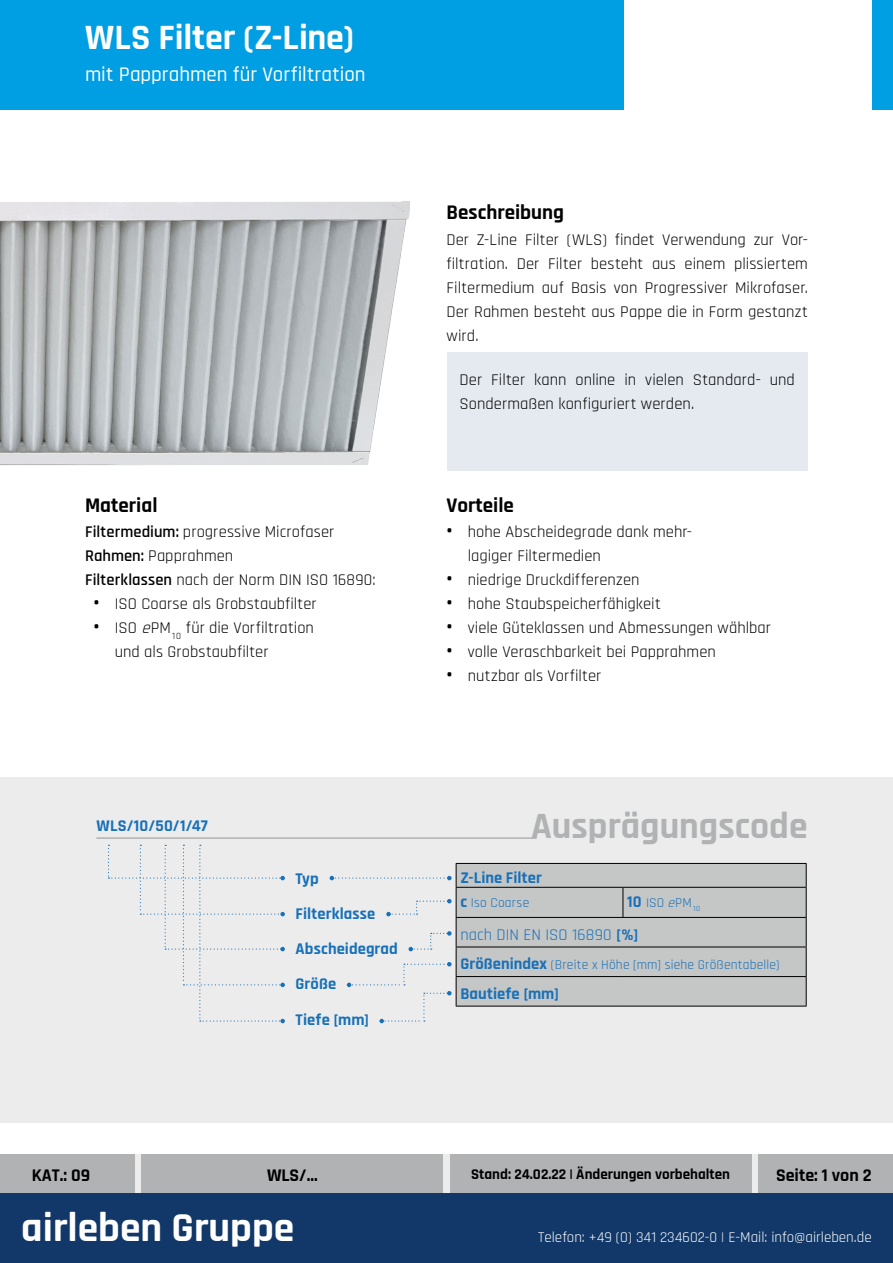
<style>
.page{position:relative;width:893px;height:1263px;background:#fff}
.page>*{position:absolute;margin:0;border:0;box-sizing:border-box;transform-origin:0 0}
.t1{font:700 41.55px "Rajdhani";color:#fff}
.t2{font:700 37.5px "Rajdhani";color:#b1b2b3}
.t3{font:700 36px "Rajdhani";letter-spacing:.005em;color:#fff}
.t4{font:500 21px "Rajdhani";letter-spacing:-.005em;color:#fff}
.t5{font:700 21px "Rajdhani";color:#000}
.t6{font:700 18px "Rajdhani";color:#000}
.t7{font:16.5px/24px "Rajdhani";letter-spacing:.005em;color:#000}
.t8{font:700 16.5px/35.5px "Rajdhani";letter-spacing:.005em;color:#1770b8}
.t9{font:16.5px "Rajdhani";letter-spacing:.005em;color:#1770b8}
.t10{font:15px "Rajdhani";color:#fff}
.t11{font:700 15px "Rajdhani";color:#000}
.t12{font:13.5px "Rajdhani";letter-spacing:.01em;color:#1770b8}
.s1{font-weight:700;font-size:21px}
.s2{font-weight:600}
.s3{font-style:italic}
.s4{font-weight:700;font-size:16.5px}
.s5{font-weight:700}
</style>
<div class="page">
<div style="left:0;top:1193px;width:893px;height:70px;background:#113868"></div>
<div style="left:0;top:0;width:893px;height:109px;background:#009ee3"></div>
<div style="left:625px;top:0;width:247px;height:149px;background:#fff"></div>
<div style="left:0;top:1154px;width:893px;height:39px;background:#ececec"></div>
<div style="left:758px;top:1154px;width:135px;height:39px;background:#b1b2b3"></div>
<div style="left:0;top:1154px;width:135px;height:39px;background:#b1b2b3"></div>
<div style="left:450px;top:1154px;width:302px;height:39px;background:#b1b2b3"></div>
<div style="left:141px;top:1154px;width:302px;height:39px;background:#b1b2b3"></div>
<div style="left:0;top:777px;width:893px;height:346px;background:#ececec"></div>
<div style="left:447px;top:352px;width:360px;height:118px;background:#e5eaf1"></div>
<svg style="left:108px;top:845px;width:177px;height:178px"></svg>
<div style="left:457px;top:864px;width:349px;height:142px;background:#c5c6c6"></div>
<hr style="left:456px;top:863px;width:167px;height:1px;background:#000">
<hr style="left:623px;top:863px;width:184px;height:1px;background:#000">
<hr style="left:456px;top:887px;width:167px;height:1px;background:#000">
<hr style="left:623px;top:887px;width:184px;height:1px;background:#000">
<svg style="left:623px;top:888px;width:1px;height:29px"></svg>
<hr style="left:456px;top:917px;width:167px;height:1px;background:#000">
<hr style="left:623px;top:917px;width:184px;height:1px;background:#000">
<hr style="left:456px;top:947px;width:167px;height:1px;background:#000">
<hr style="left:623px;top:947px;width:184px;height:1px;background:#000">
<hr style="left:456px;top:976px;width:167px;height:1px;background:#000">
<hr style="left:623px;top:976px;width:184px;height:1px;background:#000">
<svg style="left:806px;top:864px;width:1px;height:142px"></svg>
<hr style="left:456px;top:1006px;width:167px;height:1px;background:#000">
<hr style="left:623px;top:1006px;width:184px;height:1px;background:#000">
<svg style="left:330px;top:864px;width:127px;height:159px"></svg>
<hr style="left:96px;top:837px;width:441px;height:2px;background:#b1b2b3">
<img style="left:0;top:201px;width:410px;height:264px">
<h3 class="t3" style="left:85px;top:16px;width:271px">WLS Filter (Z-Line)</h3>
<p class="t4" style="left:85px;top:62px;width:282px">mit Papprahmen für Vorfiltration</p>
<p class="t5" style="left:446px;top:200px;width:119px">Beschreibung</p>
<p class="t7" style="left:446px;top:229px;width:363px;text-align:justify">Der Z-Line Filter (WLS) findet Verwendung zur Vor&shy;filtration. Der Filter besteht aus einem plissiertem Filtermedium auf Basis von Progressiver Mikrofaser.<br>Der Rahmen besteht aus Pappe die in Form gestanzt wird.</p>
<p class="t7" style="left:460px;top:368px;width:337px">Der Filter kann online in vielen Standard- und<br>Sondermaßen konfiguriert werden.</p>
<p class="t5" style="left:85px;top:492px;width:74px">Material</p>
<p class="t5" style="left:446px;top:492px;width:69px">Vorteile</p>
<p class="t7" style="left:468px;top:520px;width:226px;text-indent:-21px"><span class="s1">•</span> hohe Abscheidegrade dank mehr&shy;lagiger Filtermedien</p>
<p class="t7" style="left:446px;top:568px;width:195px"><span class="s1">•</span> niedrige Druckdifferenzen</p>
<p class="t7" style="left:446px;top:592px;width:216px"><span class="s1">•</span> hohe Staubspeicherfähigkeit</p>
<p class="t7" style="left:446px;top:616px;width:326px"><span class="s1">•</span> viele Güteklassen und Abmessungen wählbar</p>
<p class="t7" style="left:446px;top:640px;width:271px"><span class="s1">•</span> volle Veraschbarkeit bei Papprahmen</p>
<p class="t7" style="left:446px;top:664px;width:156px"><span class="s1">•</span> nutzbar als Vorfilter</p>
<p class="t7" style="left:85px;top:520px;width:292px"><span class="s2">Filtermedium:</span> progressive Microfaser<br><span class="s2">Rahmen:</span> Papprahmen<br><span class="s2">Filterklassen</span> nach der Norm DIN ISO 16890:</p>
<p class="t7" style="left:94px;top:592px;width:225px"><span class="s1">•</span> ISO Coarse als Grobstaubfilter</p>
<p class="t7" style="left:115px;top:616px;width:201px;text-indent:-21px"><span class="s1">•</span> ISO <span class="s3">e</span>PM<sub>10</sub> für die Vorfiltration und als Grobstaubfilter</p>
<p class="t8" style="left:96px;top:808px;width:113px">WLS/10/50/1/47</p>
<h2 class="t2" style="left:531px;top:803px;width:278px">Ausprägungscode</h2>
<p class="t8" style="left:296px;top:861px;width:81px">Typ<br>Filterklasse</p>
<p class="t8" style="left:460px;top:860px;width:83px">Z-Line Filter</p>
<p class="t12" style="left:460px;top:895px;width:70px"><span class="s4">c</span> Iso Coarse</p>
<p class="t12" style="left:627px;top:895px;width:75px"><span class="s4">10</span> ISO <span class="s3">e</span>PM<sub>10</sub></p>
<p class="t9" style="left:460px;top:925px;width:180px">nach DIN EN ISO 16890 <span class="s5">[%]</span></p>
<p class="t12" style="left:460px;top:957px;width:321px"><span class="s4">Größenindex</span> (Breite x Höhe [mm] siehe Größentabelle)</p>
<p class="t8" style="left:460px;top:976px;width:100px">Bautiefe [mm]</p>
<p class="t8" style="left:296px;top:931px;width:104px">Abscheidegrad</p>
<p class="t8" style="left:296px;top:966px;width:75px;line-height:36.3px">Größe<br>Tiefe [mm]</p>
<p class="t6" style="left:32px;top:1164px;width:60px">KAT.: 09</p>
<p class="t6" style="left:267px;top:1164px;width:52px">WLS/...</p>
<p class="t11" style="left:471px;top:1165px;width:260px">Stand: 24.02.22 | Änderungen vorbehalten</p>
<p class="t6" style="left:776px;top:1164px;width:97px">Seite: 1 von 2</p>
<h1 class="t1" style="left:21px;top:1202px;width:275px">airleben Gruppe</h1>
<p class="t10" style="left:538px;top:1228px;width:335px">Telefon: +49 (0) 341 234602-0 | E-Mail: info@airleben.de</p>
</div>
